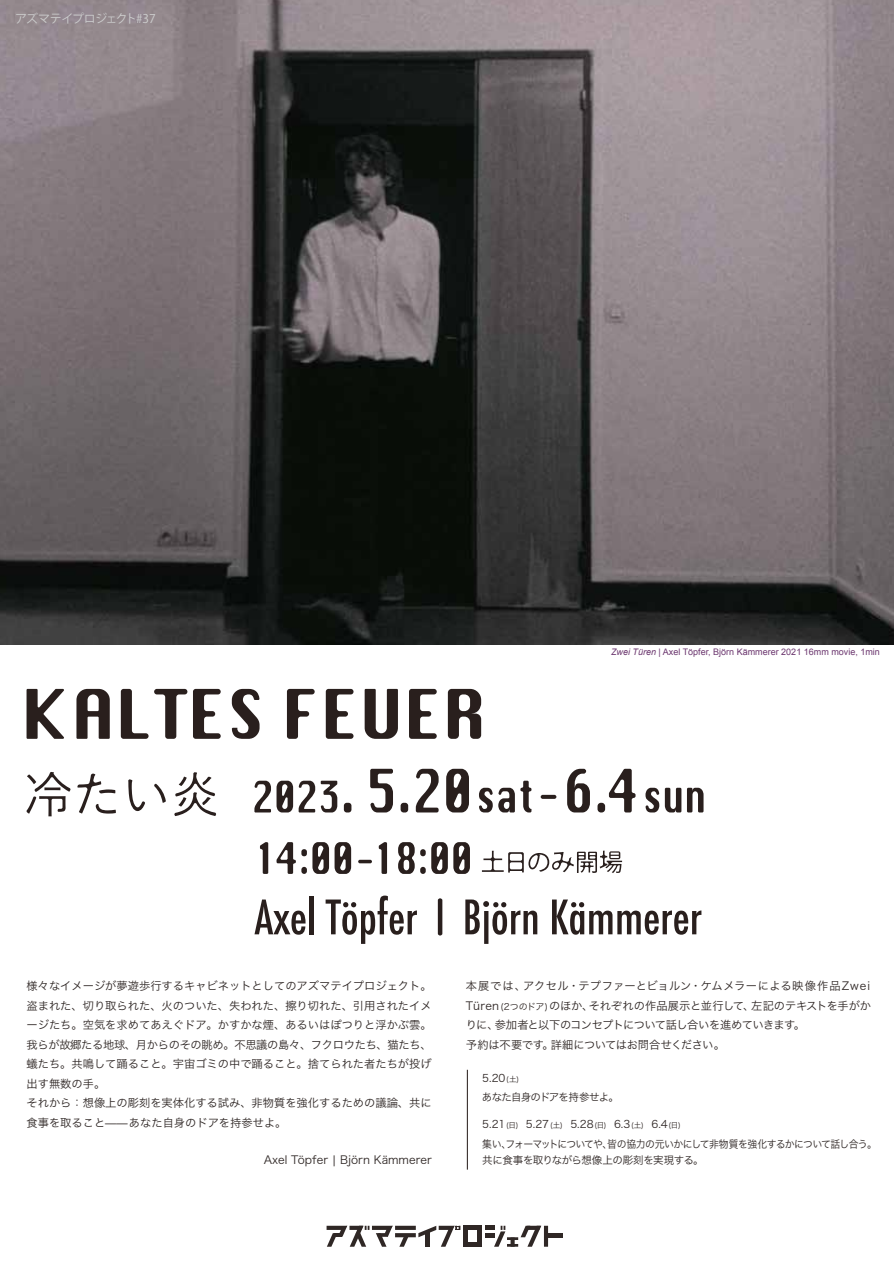
<style>
.page{position:relative;width:894px;height:1263px;background:#fff}
.page>*{position:absolute;margin:0;border:0;box-sizing:border-box;transform-origin:0 0}
.t1{font:12px "Koz Go Pr 6 N";letter-spacing:-.05em;color:#cdcece}
.t2{font:11.25px/19.5px "Hira Kaku Pro W3";color:#2f2725}
.t3{font:10.5px/16.5px "Hira Kaku Pro W3";letter-spacing:-.06em;color:#2f2725;scale:.94 1}
.t4{font:10.5px/19.5px "Hira Kaku Pro W3";letter-spacing:-.06em;color:#2f2725}
.t5{font:9px "Arial";color:#6c376f}
.t6{font:7.5px "Hira Kaku Pro W3";color:#2f2725}
.s1{font-style:italic}
.s2{font-size:9px}
.s3{font-size:7.5px}
.s4{font-size:10.5px}
</style>
<div class="page">
<img style="left:0;top:0;width:894px;height:644px">
<hr style="left:463px;top:1225px;width:18px;height:4px;background:#2f2725">
<hr style="left:463px;top:1242px;width:18px;height:4px;background:#2f2725">
<hr style="left:463px;top:1225px;width:4px;height:21px;background:#2f2725">
<div style="left:477px;top:1225px;width:5px;height:21px;background:#2f2725"></div>
<svg style="left:418px;top:1225px;width:42px;height:21px"></svg>
<hr style="left:544px;top:1225px;width:4px;height:21px;background:#2f2725">
<hr style="left:547px;top:1233px;width:15px;height:4px;background:#2f2725">
<svg style="left:395px;top:1233px;width:21px;height:4px"></svg>
<svg style="left:395px;top:1225px;width:21px;height:4px"></svg>
<svg style="left:399px;top:1234px;width:10px;height:12px"></svg>
<svg style="left:485px;top:1225px;width:56px;height:21px"></svg>
<svg style="left:326px;top:1225px;width:67px;height:21px"></svg>
<svg style="left:27px;top:689px;width:37px;height:50px"></svg>
<svg style="left:76px;top:689px;width:34px;height:50px"></svg>
<svg style="left:121px;top:689px;width:66px;height:50px"></svg>
<svg style="left:193px;top:689px;width:28px;height:50px"></svg>
<svg style="left:232px;top:689px;width:27px;height:50px"></svg>
<svg style="left:287px;top:689px;width:28px;height:50px"></svg>
<svg style="left:326px;top:689px;width:27px;height:50px"></svg>
<svg style="left:365px;top:689px;width:33px;height:50px"></svg>
<svg style="left:409px;top:689px;width:28px;height:50px"></svg>
<svg style="left:448px;top:689px;width:33px;height:50px"></svg>
<svg style="left:26px;top:772px;width:45px;height:44px"></svg>
<svg style="left:77px;top:773px;width:39px;height:40px"></svg>
<svg style="left:128px;top:779px;width:38px;height:32px"></svg>
<svg style="left:174px;top:772px;width:42px;height:44px"></svg>
<svg style="left:254px;top:899px;width:51px;height:35px"></svg>
<div style="left:309px;top:896px;width:5px;height:38px;background:#291f1d"></div>
<svg style="left:325px;top:895px;width:92px;height:49px"></svg>
<hr style="left:438px;top:898px;width:4px;height:37px;background:#291f1d;border-radius:2px">
<svg style="left:465px;top:899px;width:72px;height:45px"></svg>
<svg style="left:552px;top:899px;width:149px;height:35px"></svg>
<svg style="left:254px;top:780px;width:39px;height:32px"></svg>
<svg style="left:299px;top:780px;width:16px;height:32px"></svg>
<svg style="left:321px;top:780px;width:16px;height:32px"></svg>
<div style="left:344px;top:802px;width:7px;height:10px;background:#291f1d;border-radius:3px"></div>
<svg style="left:370px;top:768px;width:23px;height:44px"></svg>
<div style="left:400px;top:802px;width:8px;height:10px;background:#291f1d;border-radius:3px"></div>
<svg style="left:416px;top:768px;width:22px;height:44px"></svg>
<svg style="left:446px;top:768px;width:23px;height:44px"></svg>
<svg style="left:479px;top:780px;width:52px;height:32px"></svg>
<svg style="left:540px;top:795px;width:16px;height:4px"></svg>
<svg style="left:567px;top:768px;width:23px;height:44px"></svg>
<div style="left:597px;top:802px;width:8px;height:10px;background:#291f1d;border-radius:3px"></div>
<svg style="left:609px;top:768px;width:26px;height:44px"></svg>
<svg style="left:645px;top:787px;width:14px;height:25px"></svg>
<svg style="left:665px;top:787px;width:16px;height:25px"></svg>
<svg style="left:687px;top:787px;width:16px;height:25px"></svg>
<svg style="left:260px;top:842px;width:8px;height:32px"></svg>
<svg style="left:276px;top:842px;width:75px;height:32px"></svg>
<svg style="left:358px;top:859px;width:14px;height:4px"></svg>
<svg style="left:379px;top:842px;width:8px;height:32px"></svg>
<svg style="left:398px;top:842px;width:72px;height:32px"></svg>
<svg style="left:482px;top:850px;width:140px;height:23px"></svg>
<hr style="left:467px;top:1069px;width:1px;height:100px;background:#221815">
<p class="t1" style="left:15px;top:12px;width:142px">アズマテイプロジェクト#37</p>
<p class="t5" style="left:611px;top:645px;width:270px"><span class="s1">Zwei Türen</span> | Axel Töpfer, Björn Kämmerer 2021 16mm movie, 1min</p>
<p class="t2" style="left:27px;top:975px;width:407px">様々なイメージが夢遊歩行するキャビネットとしてのアズマテイプロジェクト。盗まれた、切り取られた、火のついた、失われた、擦り切れた、引用されたイメージたち。空気を求めてあえぐドア。かすかな煙、あるいはぽつりと浮かぶ雲。我らが故郷たる地球、月からのその眺め。不思議の島々、フクロウたち、猫たち、蟻たち。共鳴して踊ること。宇宙ゴミの中で踊ること。捨てられた者たちが投げ出す無数の手。<br>それから：想像上の彫刻を実体化する試み、非物質を強化するための議論、共に食事を取ること̶̶あなた自身のドアを持参せよ。</p>
<p class="t2" style="left:264px;top:1149px;width:170px">Axel Töpfer | Björn Kämmerer</p>
<p class="t2" style="left:466px;top:975px;width:406px">本展では、アクセル・テプファーとビョルン・ケムメラーによる映像作品Zwei Türen<span class="s2">(2つのドア)</span>のほか、それぞれの作品展示と並行して、左記のテキストを手がかりに、参加者と以下のコンセプトについて話し合いを進めていきます。<br>予約は不要です。詳細についてはお問合せください。</p>
<p class="t4" style="left:482px;top:1067px;width:139px">5.20<span class="s3">(土)　<br></span>あなた自身のドアを持参せよ。</p>
<p class="t6" style="left:482px;top:1118px;width:200px"><span class="s4">5.21</span>(日)　<span class="s4">5.27</span>(土)　<span class="s4">5.28</span>(日)　<span class="s4">6.3</span>(土)　<span class="s4">6.4</span>(日)</p>
<p class="t3" style="left:482px;top:1134px;width:421px">集い、フォーマットについてや、皆の協力の元いかにして非物質を強化するかについて話し合う。共に食事を取りながら想像上の彫刻を実現する。</p>
</div>
